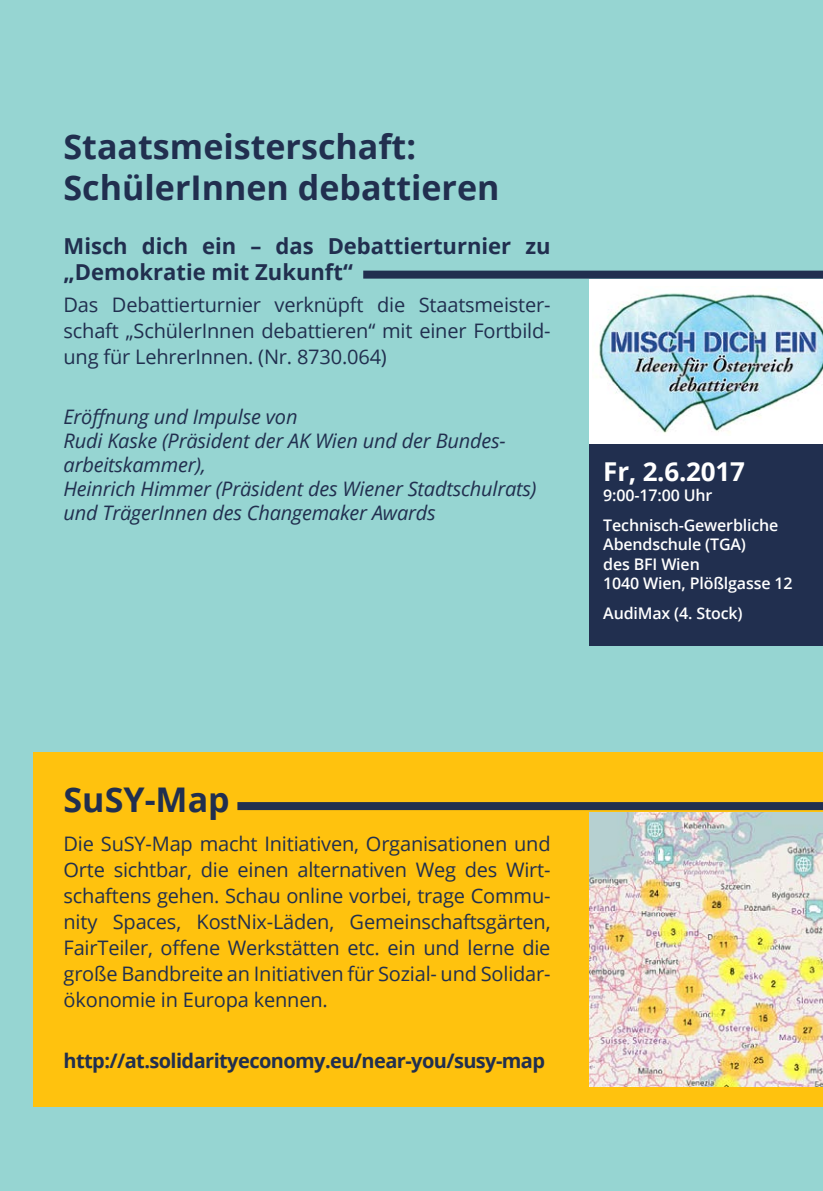
<style>
.page{position:relative;width:823px;height:1191px;background:#fff}
.page>*{position:absolute;margin:0;border:0;box-sizing:border-box;transform-origin:0 0}
.t1{font:700 34px/40.8px "Open Sans";color:#212f4f}
.t2{font:700 26px "Open Sans";letter-spacing:-.01em;color:#fff}
.t3{font:700 22px/26.4px "Open Sans";color:#212f4f}
.t4{font:20px/26px "Open Sans";letter-spacing:-.01em;color:#212f4f;text-align:justify}
.t5{font:italic 20px/24px "Open Sans";letter-spacing:-.01em;color:#212f4f}
.t6{font:700 20px "Open Sans";letter-spacing:-.03em;color:#212f4f}
.t7{font:600 16px/19.2px "Open Sans";letter-spacing:-.01em;color:#fff}
</style>
<div class="page">
<div style="left:0;top:0;width:822px;height:1191px;background:#96d5d2"></div>
<div style="left:33px;top:752px;width:789px;height:354px;background:#ffc20e"></div>
<div style="left:589px;top:279px;width:233px;height:213px;background:#fff"></div>
<div style="left:363px;top:271px;width:459px;height:8px;background:#212f4f"></div>
<div style="left:589px;top:443px;width:233px;height:202px;background:#212f4f"></div>
<img style="left:599px;top:293px;width:223px;height:140px">
<div style="left:237px;top:802px;width:585px;height:8px;background:#212f4f"></div>
<img style="left:589px;top:812px;width:233px;height:274px">
<h1 class="t1" style="left:63px;top:126px;width:437px">Staatsmeisterschaft:<br>SchülerInnen debattieren</h1>
<p class="t3" style="left:63px;top:232px;width:488px">Misch dich ein – das Debattierturnier zu „Demokratie mit Zukunft“</p>
<p class="t4" style="left:63px;top:291px;width:488px">Das Debattierturnier verknüpft die Staatsmeister&shy;schaft „SchülerInnen debattieren“ mit einer Fortbild&shy;ung für LehrerInnen. (Nr. 8730.064)</p>
<p class="t5" style="left:63px;top:404px;width:474px">Eröffnung und Impulse von<br>Rudi Kaske (Präsident der AK Wien und der Bundes&shy;arbeitskammer),<br>Heinrich Himmer (Präsident des Wiener Stadtschulrats) und TrägerInnen des Changemaker Awards</p>
<h2 class="t2" style="left:603px;top:453px;width:143px">Fr, 2.6.2017</h2>
<p class="t7" style="left:603px;top:479px;width:177px;line-height:30.6px">9:00-17:00 Uhr<br>Technisch-Gewerbliche</p>
<p class="t7" style="left:603px;top:534px;width:191px">Abendschule (TGA)<br>des BFI Wien<br>1040 Wien, Plößlgasse 12</p>
<p class="t7" style="left:603px;top:603px;width:141px">AudiMax (4. Stock)</p>
<h1 class="t1" style="left:63px;top:778px;width:168px">SuSY-Map</h1>
<p class="t4" style="left:63px;top:829px;width:488px">Die SuSY-Map macht Initiativen, Organisationen und Orte sichtbar, die einen alternativen Weg des Wirt&shy;schaftens gehen. Schau online vorbei, trage Commu&shy;nity Spaces, KostNix-Läden, Gemeinschaftsgärten, FairTeiler, offene Werkstätten etc. ein und lerne die große Bandbreite an Initiativen für Sozial- und Solidar&shy;ökonomie in Europa kennen.</p>
<p class="t6" style="left:63px;top:1046px;width:483px">http://at.solidarityeconomy.eu/near-you/susy-map</p>
</div>
